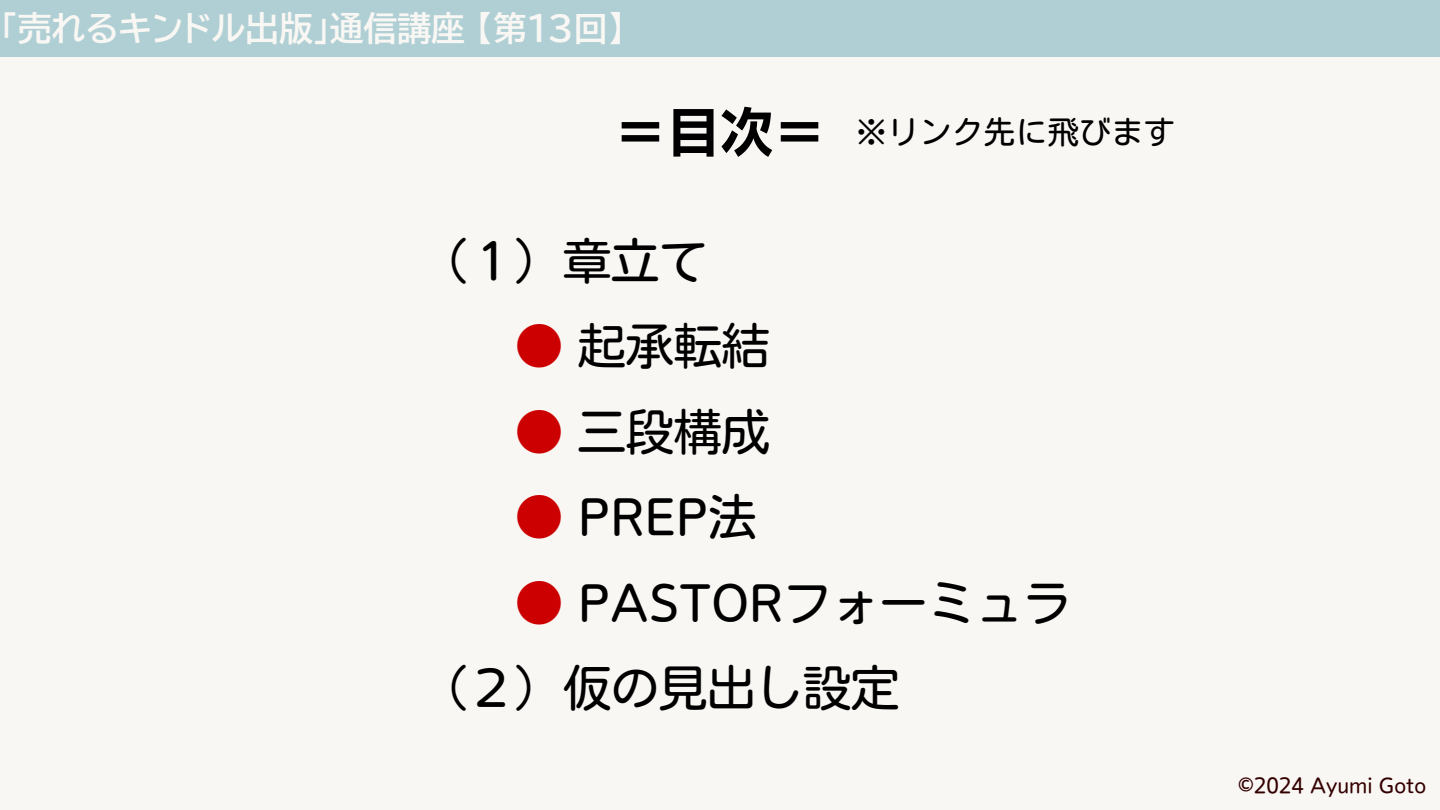
<style>
.page{position:relative;width:1440px;height:810px;background:#f9f7f4}
.page>*{position:absolute;margin:0;border:0;box-sizing:border-box;transform-origin:0 0}
.t1{font:53px "TEST UD Kakugo Large B";color:#000}
.t2{font:48px/85.5px "Nud Motoya Maru Std W3";color:#000}
.t3{font:700 33.8px "BIZUDP Gothic";color:#f9f7f4}
.t4{font:32px "Kosugi Maru";color:#000}
.t5{font:20px "Nud Motoya Maru Std W3";color:#300}
.s1{color:#c00}
</style>
<div class="page">
<div style="left:0;top:0;width:1440px;height:56px;background:#afcfd4"></div>
<h2 class="t3" style="left:1px;top:11px;width:625px">「売れるキンドル出版」通信講座【第13回】</h2>
<h4 class="t1" style="left:614px;top:105px;width:214px">＝目次＝</h4>
<h1 class="t2" style="left:419px;top:218px;width:289px">（１）章立て</h1>
<h1 class="t2" style="left:515px;top:303px;width:256px"><span class="s1">●</span> 起承転結</h1>
<h1 class="t2" style="left:515px;top:389px;width:256px"><span class="s1">●</span> 三段構成</h1>
<h1 class="t2" style="left:515px;top:474px;width:243px"><span class="s1">●</span> PREP法</h1>
<p class="t4" style="left:855px;top:116px;width:321px">※リンク先に飛びます</p>
<h1 class="t2" style="left:419px;top:560px;width:654px;text-indent:96px"><span class="s1">●</span> PASTORフォーミュラ（２）仮の見出し設定</h1>
<h3 class="t5" style="left:1238px;top:776px;width:189px">©︎2024 Ayumi Goto</h3>
</div>
